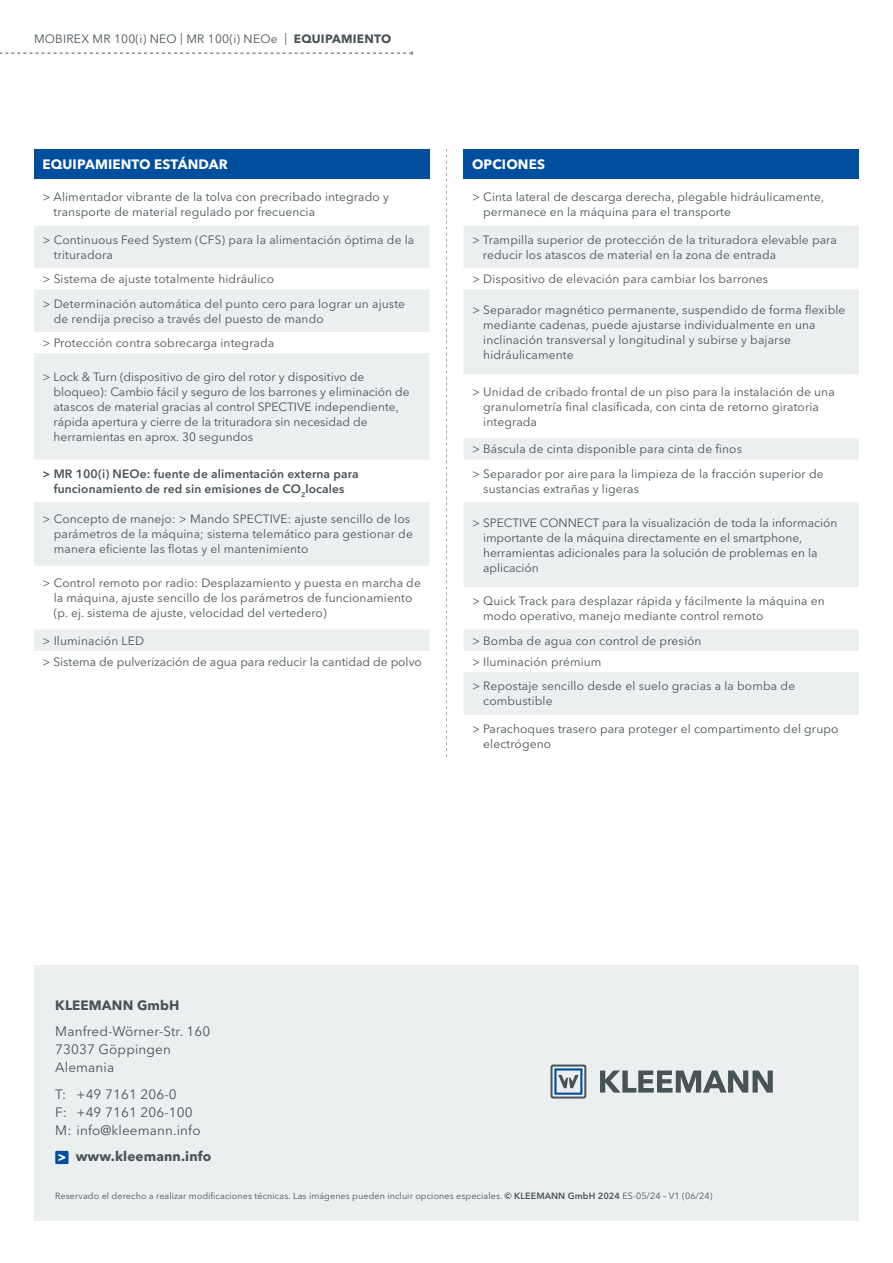
<style>
.page{position:relative;width:893px;height:1263px;background:#fff}
.page>*{position:absolute;margin:0;border:0;box-sizing:border-box;transform-origin:0 0}
.t1{font:13.5px/18px "Avenir Next LT Pro";letter-spacing:.01em;color:#485358}
.t2{font:700 13.5px "Avenir Next LT Pro";letter-spacing:.01em;color:#485358}
.t3{font:700 13.5px "Avenir Next LT Pro";letter-spacing:.01em;color:#fff}
.t4{font:12px/15px "Avenir Next LT Pro";letter-spacing:.01em;color:#485358}
.t5{font:600 12px/15px "Avenir Next LT Pro";letter-spacing:.01em;color:#485358;text-align:center}
.t6{font:9px "Avenir Next LT Pro";letter-spacing:.01em;color:#485358}
.s1{font-weight:700}
.s2{font-weight:600}
</style>
<div class="page">
<div style="left:34px;top:149px;width:395px;height:30px;background:#004f9f"></div>
<svg style="left:34px;top:226px;width:395px;height:425px;fill:#eceff0"></svg>
<div style="left:463px;top:149px;width:396px;height:30px;background:#004f9f"></div>
<svg style="left:464px;top:226px;width:395px;height:489px;fill:#eceff0"></svg>
<svg style="left:0;top:51px;width:413px;height:4px"></svg>
<svg style="left:446px;top:149px;width:1px;height:608px"></svg>
<div style="left:34px;top:965px;width:825px;height:255px;background:#eceff0"></div>
<svg style="left:600px;top:1070px;width:173px;height:22px"></svg>
<svg style="left:550px;top:1064px;width:36px;height:34px"></svg>
<div style="left:55px;top:1151px;width:14px;height:13px;background:#004f9f"></div>
<svg style="left:58px;top:1154px;width:7px;height:7px"></svg>
<p class="t4" style="left:34px;top:31px;width:359px">MOBIREX MR 100(i) NEO | MR 100(i) NEOe | <span class="s1">EQUIPAMIENTO</span></p>
<p class="t3" style="left:43px;top:156px;width:187px">EQUIPAMIENTO ESTÁNDAR</p>
<p class="t4" style="left:54px;top:190px;width:337px;text-indent:-11px">&gt; Alimentador vibrante de la tolva con precribado integrado y transporte de material regulado por frecuencia</p>
<p class="t4" style="left:54px;top:232px;width:362px;text-indent:-11px">&gt; Continuous Feed System (CFS) para la alimentación óptima de la trituradora</p>
<p class="t4" style="left:43px;top:267px;width:364px;line-height:24.5px">&gt; Sistema de ajuste totalmente hidráulico<br>&gt; Determinación automática del punto cero para lograr un ajuste</p>
<p class="t4" style="left:43px;top:306px;width:283px;line-height:24.5px;text-indent:11px">de rendija preciso a través del puesto de mando &gt; Protección contra sobrecarga integrada</p>
<p class="t4" style="left:54px;top:369px;width:358px;text-indent:-11px">&gt; Lock &amp; Turn (dispositivo de giro del rotor y dispositivo de bloqueo): Cambio fácil y seguro de los barrones y eliminación de atascos de material gracias al control SPECTIVE independiente, rápida apertura y cierre de la trituradora sin necesidad de herramientas en aprox. 30 segundos</p>
<p class="t5" style="left:43px;top:466px;width:318px">&gt; MR 100(i) NEOe: fuente de alimentación externa para funcionamiento de red sin emisiones de CO<sub>2</sub>locales</p>
<p class="t4" style="left:54px;top:512px;width:361px;text-indent:-11px">&gt; Concepto de manejo: &gt; Mando SPECTIVE: ajuste sencillo de los parámetros de la máquina; sistema telemático para gestionar de manera eficiente las flotas y el mantenimiento</p>
<p class="t4" style="left:54px;top:576px;width:369px;text-indent:-11px">&gt; Control remoto por radio: Desplazamiento y puesta en marcha de la máquina, ajuste sencillo de los parámetros de funcionamiento (p. ej. sistema de ajuste, velocidad del vertedero)</p>
<p class="t4" style="left:43px;top:630px;width:381px;line-height:21.3px">&gt; Iluminación LED<br>&gt; Sistema de pulverización de agua para reducir la cantidad de polvo</p>
<p class="t3" style="left:472px;top:156px;width:75px">OPCIONES</p>
<p class="t4" style="left:483px;top:190px;width:342px;text-indent:-11px">&gt; Cinta lateral de descarga derecha, plegable hidráulicamente, permanece en la máquina para el transporte</p>
<p class="t4" style="left:483px;top:232px;width:356px;text-indent:-11px">&gt; Trampilla superior de protección de la trituradora elevable para reducir los atascos de material en la zona de entrada</p>
<p class="t4" style="left:472px;top:272px;width:298px">&gt; Dispositivo de elevación para cambiar los barrones</p>
<p class="t4" style="left:483px;top:302px;width:364px;text-indent:-11px">&gt; Separador magnético permanente, suspendido de forma flexible mediante cadenas, puede ajustarse individualmente en una inclinación transversal y longitudinal y subirse y bajarse hidráulicamente</p>
<p class="t4" style="left:483px;top:384px;width:353px;text-indent:-11px">&gt; Unidad de cribado frontal de un piso para la instalación de una granulometría final clasificada, con cinta de retorno giratoria integrada</p>
<p class="t4" style="left:472px;top:437px;width:353px;line-height:24.5px">&gt; Báscula de cinta disponible para cinta de finos<br>&gt; Separador por airepara la limpieza de la fracción superior de</p>
<p class="t4" style="left:483px;top:481px;width:157px">sustancias extrañas y ligeras</p>
<p class="t4" style="left:483px;top:515px;width:356px;text-indent:-11px">&gt; SPECTIVE CONNECT para la visualización de toda la información importante de la máquina directamente en el smartphone, herramientas adicionales para la solución de problemas en la aplicación</p>
<p class="t4" style="left:483px;top:594px;width:343px;text-indent:-11px">&gt; Quick Track para desplazar rápida y fácilmente la máquina en modo operativo, manejo mediante control remoto</p>
<p class="t4" style="left:472px;top:630px;width:231px;line-height:21.3px">&gt; Bomba de agua con control de presión &gt; Iluminación prémium</p>
<p class="t4" style="left:483px;top:679px;width:313px;text-indent:-11px">&gt; Repostaje sencillo desde el suelo gracias a la bomba de combustible</p>
<p class="t4" style="left:483px;top:721px;width:357px;text-indent:-11px">&gt; Parachoques trasero para proteger el compartimento del grupo electrógeno</p>
<p class="t2" style="left:55px;top:996px;width:126px">KLEEMANN GmbH</p>
<p class="t1" style="left:55px;top:1022px;width:157px">Manfred-Wörner-Str. 160<br>73037 Göppingen<br>Alemania</p>
<p class="t1" style="left:55px;top:1085px;width:147px">T: +49 7161 206-0<br>F: +49 7161 206-100<br>M: info@kleemann.info</p>
<p class="t2" style="left:76px;top:1148px;width:137px">www.kleemann.info</p>
<p class="t6" style="left:55px;top:1191px;width:659px">Reservado el derecho a realizar modificaciones técnicas. Las imágenes pueden incluir opciones especiales. <span class="s2">© KLEEMANN GmbH 2024</span> ES-05/24 – V1 (06/24)</p>
</div>
